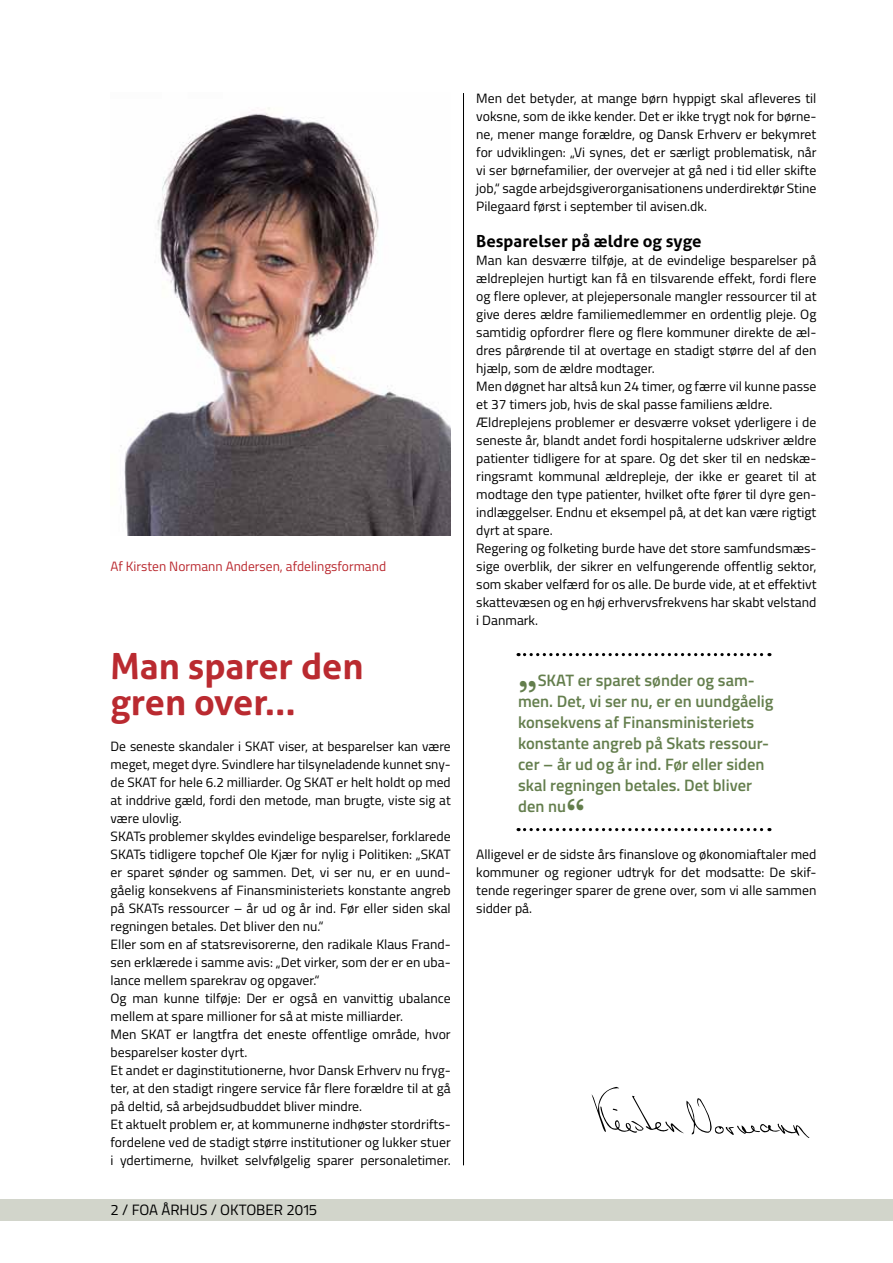
<style>
.page{position:relative;width:893px;height:1263px;background:#fff}
.page>*{position:absolute;margin:0;border:0;box-sizing:border-box;transform-origin:0 0}
.t1{font:700 36px/36px "Aller";color:#ba2a30}
.t2{font:600 16.5px/21px "Titillium";color:#647e4d}
.t3{font:700 16.5px "Aller";color:#000}
.t4{font:15px "Titillium";color:#000}
.t5{font:13.5px/18px "Titillium";color:#000}
.t6{font:13.5px "Titillium";color:#ba2a30}
.s1{font-family:"Baskerville";font-weight:700;font-size:33px}
</style>
<div class="page">
<div style="left:0;top:1199px;width:893px;height:21px;background:#d2d5cb"></div>
<img style="left:120px;top:107px;width:331px;height:428px">
<hr style="left:463px;top:93px;width:1px;height:1072px;background:#000">
<svg style="left:592px;top:1087px;width:218px;height:51px"></svg>
<svg style="left:518px;top:653px;width:252px;height:3px"></svg>
<svg style="left:518px;top:828px;width:252px;height:3px"></svg>
<p class="t6" style="left:111px;top:556px;width:277px">Af Kirsten Normann Andersen, afdelingsformand</p>
<h1 class="t1" style="left:111px;top:648px;width:254px">Man sparer den gren over...</h1>
<p class="t5" style="left:111px;top:737px;width:342px">De seneste skandaler i SKAT viser, at besparelser kan være meget, meget dyre. Svindlere har tilsyneladende kunnet sny&shy;de SKAT for hele 6.2 milliarder. Og SKAT er helt holdt op med at inddrive gæld, fordi den metode, man brugte, viste sig at være ulovlig.<br>SKATs problemer skyldes evindelige besparelser, forklarede SKATs tidligere topchef Ole Kjær for nylig i Politiken: „SKAT er sparet sønder og sammen. Det, vi ser nu, er en uund&shy;gåelig konsekvens af Finansministeriets konstante angreb på SKATs ressourcer – år ud og år ind. Før eller siden skal regningen betales. Det bliver den nu.“<br>Eller som en af statsrevisorerne, den radikale Klaus Frand&shy;sen erklærede i samme avis: „Det virker, som der er en uba&shy;lance mellem sparekrav og opgaver.“<br>Og man kunne tilføje: Der er også en vanvittig ubalance mellem at spare millioner for så at miste milliarder.<br>Men SKAT er langtfra det eneste offentlige område, hvor besparelser koster dyrt.<br>Et andet er daginstitutionerne, hvor Dansk Erhverv nu fryg&shy;ter, at den stadigt ringere service får flere forældre til at gå på deltid, så arbejdsudbuddet bliver mindre.<br>Et aktuelt problem er, at kommunerne indhøster stordrifts&shy;fordelene ved de stadigt større institutioner og lukker stuer i ydertimerne, hvilket selvfølgelig sparer personaletimer.</p>
<p class="t4" style="left:111px;top:1199px;width:208px">2 / FOA ÅRHUS / OKTOBER 2015</p>
<p class="t5" style="left:476px;top:89px;width:342px;text-align:justify">Men det betyder, at mange børn hyppigt skal afleveres til voksne, som de ikke kender. Det er ikke trygt nok for børne&shy;ne, mener mange forældre, og Dansk Erhverv er bekymret for udviklingen: „Vi synes, det er særligt problematisk, når vi ser børnefamilier, der overvejer at gå ned i tid eller skifte job,“ sagde arbejdsgiverorganisationens underdirektør Stine Pilegaard først i september til avisen.dk.</p>
<p class="t3" style="left:476px;top:231px;width:227px">Besparelser på ældre og syge</p>
<p class="t5" style="left:476px;top:251px;width:342px">Man kan desværre tilføje, at de evindelige besparelser på ældreplejen hurtigt kan få en tilsvarende effekt, fordi flere og flere oplever, at plejepersonale mangler ressourcer til at give deres ældre familiemedlemmer en ordentlig pleje. Og samtidig opfordrer flere og flere kommuner direkte de æl&shy;dres pårørende til at overtage en stadigt større del af den hjælp, som de ældre modtager.<br>Men døgnet har altså kun 24 timer, og færre vil kunne passe et 37 timers job, hvis de skal passe familiens ældre.<br>Ældreplejens problemer er desværre vokset yderligere i de seneste år, blandt andet fordi hospitalerne udskriver ældre patienter tidligere for at spare. Og det sker til en nedskæ&shy;ringsramt kommunal ældrepleje, der ikke er gearet til at modtage den type patienter, hvilket ofte fører til dyre gen&shy;indlæggelser. Endnu et eksempel på, at det kan være rigtigt dyrt at spare.<br>Regering og folketing burde have det store samfundsmæs&shy;sige overblik, der sikrer en velfungerende offentlig sektor, som skaber velfærd for os alle. De burde vide, at et effektivt skattevæsen og en høj erhvervsfrekvens har skabt velstand i Danmark.</p>
<p class="t2" style="left:518px;top:669px;width:257px"><span class="s1">„</span>SKAT er sparet sønder og sam&shy;men. Det, vi ser nu, er en uundgåelig konsekvens af Finansministeriets konstante angreb på Skats ressour&shy;cer – år ud og år ind. Før eller siden skal regningen betales. Det bliver den nu<span class="s1">“</span></p>
<p class="t5" style="left:476px;top:845px;width:342px;text-align:justify">Alligevel er de sidste års finanslove og økonomiaftaler med kommuner og regioner udtryk for det modsatte: De skif&shy;tende regeringer sparer de grene over, som vi alle sammen sidder på.</p>
</div>
